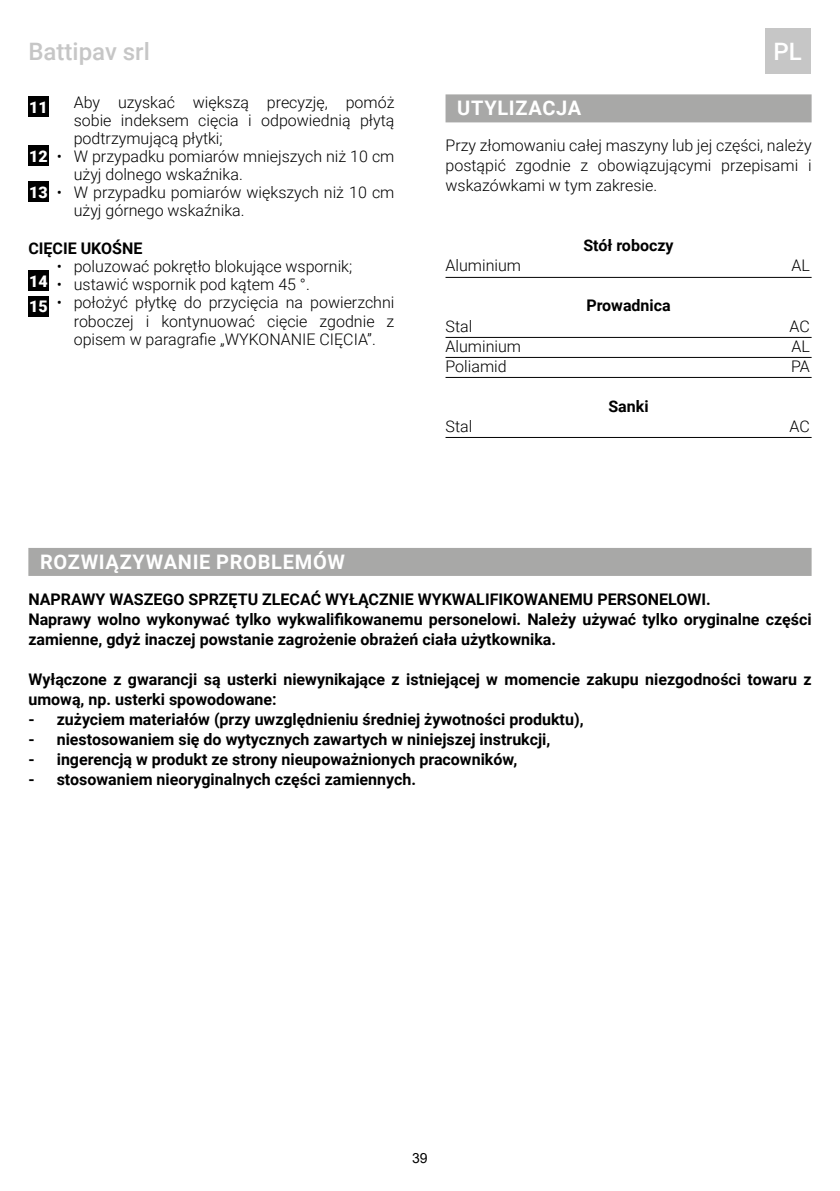
<style>
.page{position:relative;width:840px;height:1191px;background:#fff}
.page>*{position:absolute;margin:0;border:0;box-sizing:border-box;transform-origin:0 0}
.t1{font:500 24px "Roboto";color:#c6c6c6}
.t2{font:500 24px "Roboto";color:#fff}
.t3{font:700 20px "Roboto";letter-spacing:.035em;color:#fff}
.t4{font:700 16px/20px "Roboto";color:#000}
.t5{font:300 16px/20px "Roboto";color:#000;text-align:justify}
.t6{font:900 16px "Roboto";color:#fff}
.t7{font:14px "Arial";color:#000}
.s1{font-weight:900;color:#fff}
</style>
<div class="page">
<div style="left:764px;top:28px;width:46px;height:46px;background:#c6c6c6"></div>
<div style="left:28px;top:97px;width:20px;height:20px;background:#000"></div>
<div style="left:28px;top:146px;width:20px;height:20px;background:#000"></div>
<div style="left:28px;top:182px;width:20px;height:20px;background:#000"></div>
<div style="left:28px;top:271px;width:20px;height:20px;background:#000"></div>
<div style="left:28px;top:296px;width:20px;height:20px;background:#000"></div>
<div style="left:445px;top:94px;width:366px;height:28px;background:#a8a8a7"></div>
<hr style="left:445px;top:277px;width:366px;height:1px;background:#000">
<hr style="left:445px;top:337px;width:366px;height:1px;background:#000">
<hr style="left:445px;top:357px;width:366px;height:1px;background:#000">
<hr style="left:445px;top:377px;width:366px;height:1px;background:#000">
<hr style="left:445px;top:437px;width:366px;height:1px;background:#000">
<div style="left:28px;top:548px;width:783px;height:28px;background:#a8a8a7"></div>
<h1 class="t1" style="left:28px;top:35px;width:123px">Battipav srl</h1>
<h1 class="t2" style="left:773px;top:35px;width:30px">PL</h1>
<p class="t6" style="left:29px;top:96px;width:20px">11</p>
<p class="t5" style="left:74px;top:92px;width:322px">Aby uzyskać większą precyzję, pomóż</p>
<p class="t5" style="left:74px;top:110px;width:322px">sobie indeksem cięcia i odpowiednią płytą</p>
<p class="t5" style="left:74px;top:128px;width:150px">podtrzymującą płytki;</p>
<p class="t5" style="left:29px;top:146px;width:366px"><span class="s1">12</span> • W przypadku pomiarów mniejszych niż 10 cm</p>
<p class="t5" style="left:74px;top:164px;width:170px">użyj dolnego wskaźnika.</p>
<p class="t5" style="left:29px;top:182px;width:366px"><span class="s1">13</span> • W przypadku pomiarów większych niż 10 cm</p>
<p class="t5" style="left:74px;top:200px;width:172px">użyj górnego wskaźnika.</p>
<p class="t4" style="left:28px;top:238px;width:115px">CIĘCIE UKOŚNE</p>
<p class="t5" style="left:57px;top:256px;width:297px">• poluzować pokrętło blokujące wspornik;</p>
<p class="t5" style="left:29px;top:274px;width:282px"><sup>14</sup> • ustawić wspornik pod kątem 45 °.</p>
<p class="t5" style="left:29px;top:292px;width:366px"><span class="s1">15</span> • położyć płytkę do przycięcia na powierzchni</p>
<p class="t5" style="left:74px;top:310px;width:322px">roboczej i kontynuować cięcie zgodnie z</p>
<p class="t5" style="left:74px;top:328px;width:303px">opisem w paragrafie „WYKONANIE CIĘCIA”.</p>
<p class="t3" style="left:457px;top:94px;width:126px">UTYLIZACJA</p>
<p class="t5" style="left:445px;top:135px;width:367px">Przy złomowaniu całej maszyny lub jej części, należy postąpić zgodnie z obowiązującymi przepisami i wskazówkami w tym zakresie.</p>
<p class="t4" style="left:583px;top:235px;width:92px">Stół roboczy</p>
<p class="t5" style="left:445px;top:255px;width:77px">Aluminium</p>
<p class="t5" style="left:791px;top:255px;width:20px">AL</p>
<p class="t4" style="left:586px;top:295px;width:86px">Prowadnica</p>
<p class="t5" style="left:445px;top:315px;width:28px">Stal</p>
<p class="t5" style="left:789px;top:315px;width:22px">AC</p>
<p class="t5" style="left:445px;top:335px;width:77px">Aluminium</p>
<p class="t5" style="left:791px;top:335px;width:20px">AL</p>
<p class="t5" style="left:445px;top:355px;width:63px">Poliamid</p>
<p class="t5" style="left:790px;top:355px;width:20px">PA</p>
<p class="t4" style="left:608px;top:395px;width:42px">Sanki</p>
<p class="t5" style="left:445px;top:415px;width:28px">Stal</p>
<p class="t5" style="left:789px;top:415px;width:22px">AC</p>
<p class="t3" style="left:40px;top:548px;width:306px">ROZWIĄZYWANIE PROBLEMÓW</p>
<p class="t4" style="left:28px;top:588px;width:784px">NAPRAWY WASZEGO SPRZĘTU ZLECAĆ WYŁĄCZNIE WYKWALIFIKOWANEMU PERSONELOWI.<br>Naprawy wolno wykonywać tylko wykwalifikowanemu personelowi. Należy używać tylko oryginalne części zamienne, gdyż inaczej powstanie zagrożenie obrażeń ciała użytkownika.</p>
<p class="t4" style="left:28px;top:668px;width:784px">Wyłączone z gwarancji są usterki niewynikające z istniejącej w momencie zakupu niezgodności towaru z umową, np. usterki spowodowane:</p>
<p class="t4" style="left:28px;top:708px;width:556px">- zużyciem materiałów (przy uwzględnieniu średniej żywotności produktu),</p>
<p class="t4" style="left:28px;top:728px;width:523px">- niestosowaniem się do wytycznych zawartych w niniejszej instrukcji,</p>
<p class="t4" style="left:28px;top:748px;width:490px">- ingerencją w produkt ze strony nieupoważnionych pracowników,</p>
<p class="t4" style="left:28px;top:768px;width:389px">- stosowaniem nieoryginalnych części zamiennych.</p>
<p class="t7" style="left:412px;top:1148px;width:17px">39</p>
</div>
